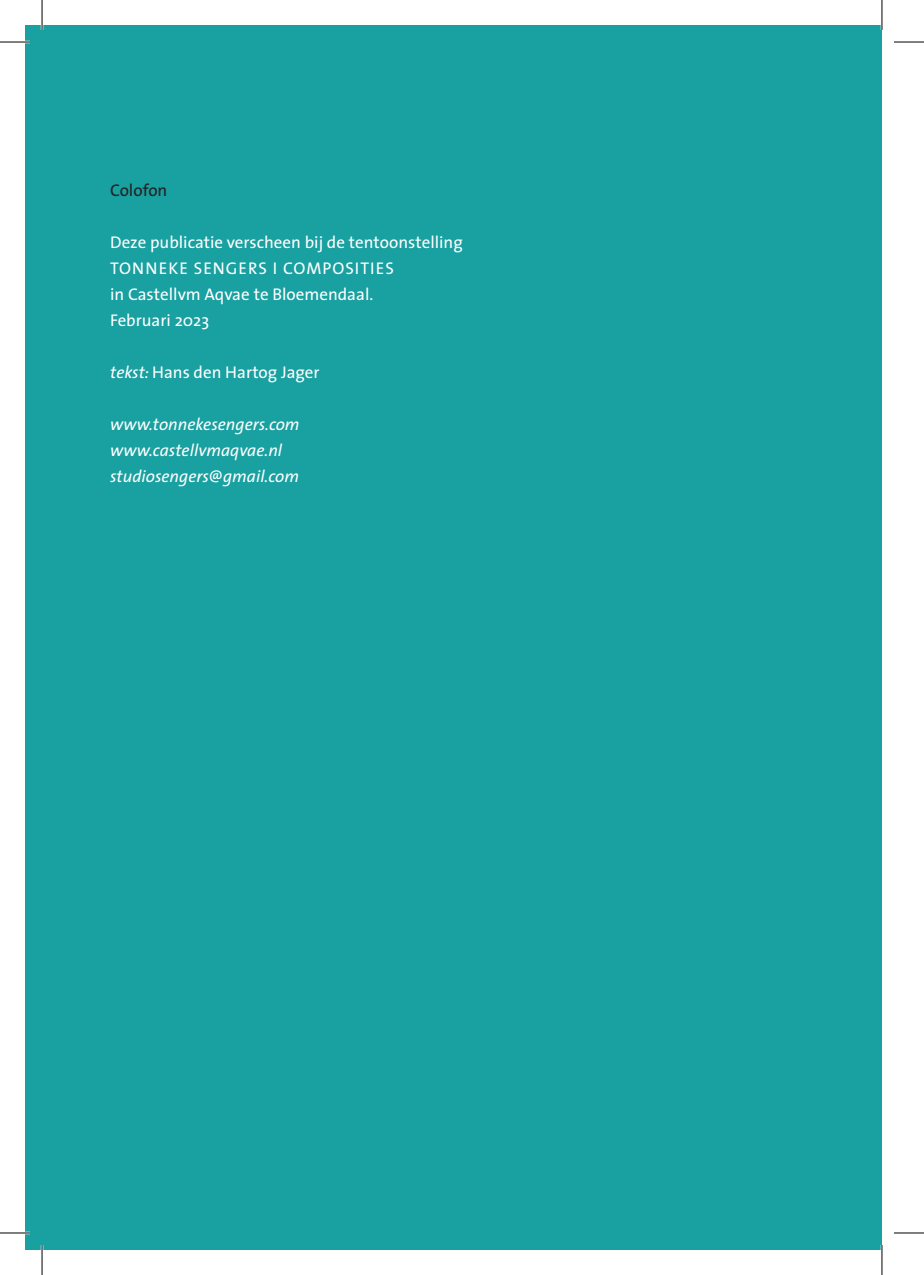
<style>
.page{position:relative;width:924px;height:1275px;background:#fff}
.page>*{position:absolute;margin:0;border:0;box-sizing:border-box;transform-origin:0 0}
.t1{font:17px/26px "The Sans Plain";color:#fff}
.t2{font:italic 17px/26px "The Sans";color:#fff}
.t3{font:17px "The Sans Plain";color:#231f20}
.s1{font-family:"The Sans";font-style:italic}
</style>
<div class="page">
<div style="left:25px;top:25px;width:856px;height:1225px;background:#19a0a1"></div>
<hr style="left:0;top:41px;width:30px;height:2px;background:#fff">
<hr style="left:0;top:1231px;width:30px;height:3px;background:#fff">
<hr style="left:41px;top:0;width:2px;height:30px;background:#fff">
<hr style="left:41px;top:1245px;width:2px;height:30px;background:#fff">
<hr style="left:880px;top:0;width:2px;height:30px;background:#fff">
<hr style="left:880px;top:1245px;width:2px;height:30px;background:#fff">
<hr style="left:0;top:42px;width:30px;height:1px;background:#000">
<hr style="left:893px;top:42px;width:30px;height:1px;background:#000">
<hr style="left:0;top:1232px;width:30px;height:1px;background:#000">
<hr style="left:893px;top:1232px;width:30px;height:1px;background:#000">
<hr style="left:42px;top:0;width:1px;height:30px;background:#000">
<hr style="left:42px;top:1245px;width:1px;height:30px;background:#000">
<hr style="left:881px;top:0;width:1px;height:30px;background:#000">
<hr style="left:881px;top:1245px;width:1px;height:30px;background:#000">
<p class="t3" style="left:110px;top:176px;width:59px">Colofon</p>
<p class="t1" style="left:110px;top:229px;width:354px">Deze publicatie verscheen bij de tentoonstelling<br>TONNEKE SENGERS I COMPOSITIES<br>in Castellvm Aqvae te Bloemendaal.<br>Februari 2023</p>
<p class="t1" style="left:110px;top:359px;width:211px"><span class="s1">tekst:</span> Hans den Hartog Jager</p>
<p class="t2" style="left:110px;top:411px;width:191px">www.tonnekesengers.com www.castellvmaqvae.nl studiosengers@gmail.com</p>
</div>
